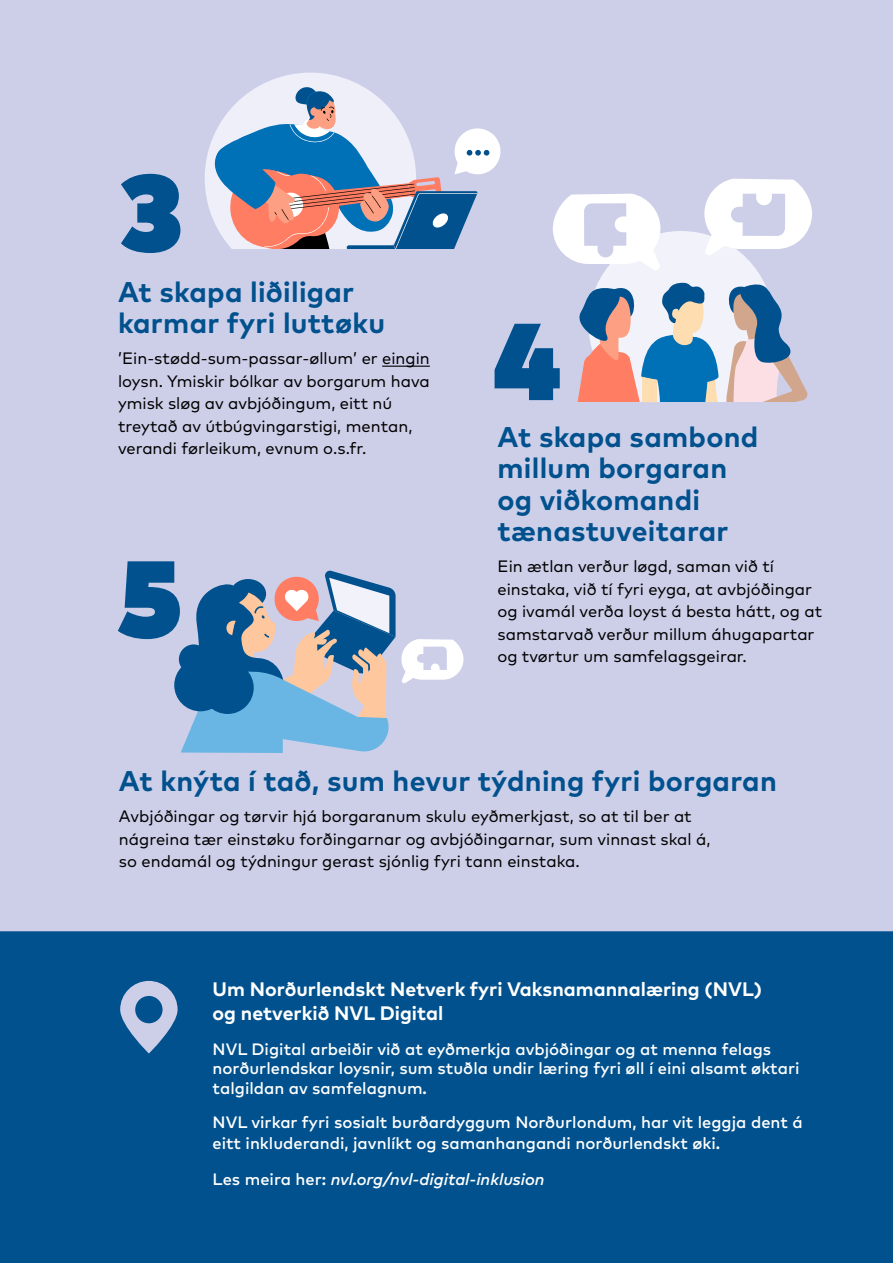
<style>
.page{position:relative;width:893px;height:1263px;background:#cdcfe9}
.page>*{position:absolute;margin:0;border:0;box-sizing:border-box;transform-origin:0 0}
.Väliotsikko_EN{font:700 28.5px/31.5px "Mark OT";letter-spacing:.01em;color:#00518d}
.Valkoinen_teksti{font:700 19.5px/24px "Mark OT";color:#fff}
.Leipis_DA{font:16.5px/22.5px "Mark OT";color:#000}
.Valkoinen_teksti-2{font:500 16.5px/19.5px "Mark OT";color:#fff}
.Valkoinen_teksti-3{font:italic 500 16.5px "Mark OT";color:#fff}
.s1{font-style:normal}
</style>
<div class="page">
<div style="left:205px;top:73px;width:211px;height:211px;background:#eeeff9;border-radius:50%"></div>
<div style="left:0;top:931px;width:893px;height:332px;background:#00518d"></div>
<svg style="left:121px;top:174px;width:59px;height:79px"></svg>
<svg style="left:120px;top:981px;width:58px;height:72px"></svg>
<div style="left:135px;top:996px;width:28px;height:27px;background:#00518d;border-radius:50%"></div>
<svg style="left:495px;top:324px;width:65px;height:76px"></svg>
<div style="left:588px;top:231px;width:186px;height:185px;background:#f2f2fa;border-radius:50%"></div>
<svg style="left:553px;top:194px;width:108px;height:78px"></svg>
<svg style="left:704px;top:179px;width:108px;height:76px"></svg>
<svg style="left:577px;top:281px;width:231px;height:135px"></svg>
<svg style="left:118px;top:561px;width:345px;height:192px"></svg>
<div style="left:193px;top:250px;width:262px;height:89px;background:#cdcfe9"></div>
<hr style="left:382px;top:366px;width:48px;height:1px;background:#000">
<svg style="left:214px;top:87px;width:287px;height:163px"></svg>
<h2 class="Väliotsikko_EN" style="left:118px;top:275px;width:269px">At skapa liðiligar karmar fyri luttøku</h2>
<p class="Leipis_DA" style="left:118px;top:347px;width:313px">’Ein-stødd-sum-passar-øllum’ er eingin loysn. Ymiskir bólkar av borgarum hava ymisk sløg av avbjóðingum, eitt nú treytað av útbúgvingarstigi, mentan, verandi førleikum, evnum o.s.fr.</p>
<h2 class="Väliotsikko_EN" style="left:497px;top:420px;width:262px">At skapa sambond millum borgaran og viðkomandi tænastuveitarar</h2>
<p class="Leipis_DA" style="left:497px;top:555px;width:326px">Ein ætlan verður løgd, saman við tí einstaka, við tí fyri eyga, at avbjóðingar og ivamál verða loyst á besta hátt, og at samstarvað verður millum áhugapartar og tvørtur um samfelagsgeirar.</p>
<h2 class="Väliotsikko_EN" style="left:119px;top:765px;width:659px">At knýta í tað, sum hevur týdning fyri borgaran</h2>
<p class="Leipis_DA" style="left:119px;top:805px;width:593px">Avbjóðingar og tørvir hjá borgaranum skulu eyðmerkjast, so at til ber at nágreina tær einstøku forðingarnar og avbjóðingarnar, sum vinnast skal á, so endamál og týdningur gerast sjónlig fyri tann einstaka.</p>
<p class="Valkoinen_teksti" style="left:213px;top:977px;width:551px">Um Norðurlendskt Netverk fyri Vaksnamannalæring (NVL) og netverkið NVL Digital</p>
<p class="Valkoinen_teksti-2" style="left:213px;top:1039px;width:588px">NVL Digital arbeiðir við at eyðmerkja avbjóðingar og at menna felags norðurlendskar loysnir, sum stuðla undir læring fyri øll í eini alsamt øktari talgildan av samfelagnum.</p>
<p class="Valkoinen_teksti-2" style="left:213px;top:1111px;width:592px;line-height:21px">NVL virkar fyri sosialt burðardyggum Norðurlondum, har vit leggja dent á eitt inkluderandi, javnlíkt og samanhangandi norðurlendskt øki.</p>
<p class="Valkoinen_teksti-3" style="left:213px;top:1169px;width:334px"><span class="s1">Les meira her:</span> nvl.org/nvl-digital-inklusion</p>
</div>
